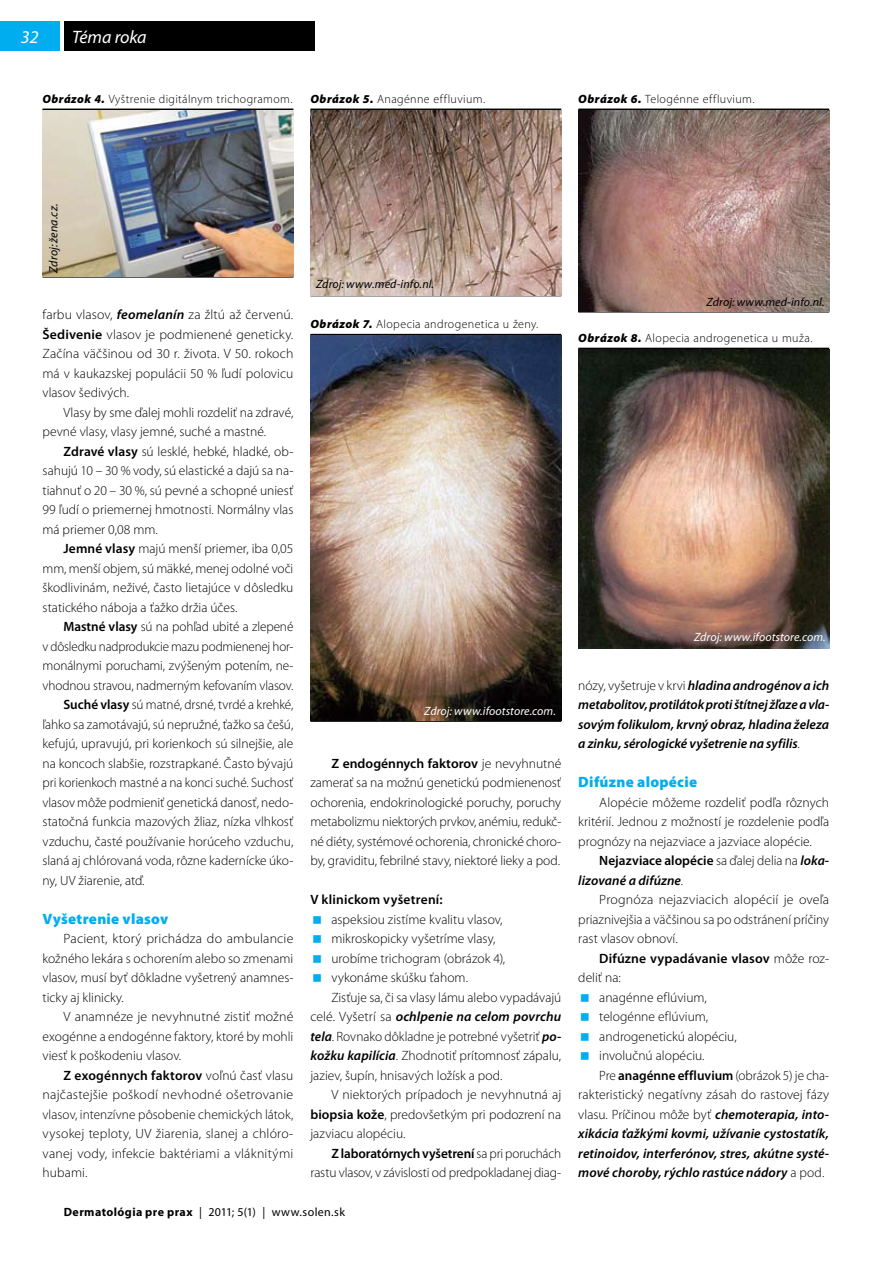
<style>
.page{position:relative;width:893px;height:1263px;background:#fff}
.page>*{position:absolute;margin:0;border:0;box-sizing:border-box;transform-origin:0 0}
.t1{font:italic 18px "Myriad Pro";letter-spacing:-.01em;color:#fff}
.t2{font:900 15px "Myriad Pro";letter-spacing:.02em;color:#00aeef}
.t3{font:300 13.5px/19.5px "Myriad Pro";color:#000;text-align:justify}
.t4{font:italic 600 13.5px/19.5px "Myriad Pro";letter-spacing:.005em;color:#000;text-align:justify}
.t5{font:600 13.5px "Myriad Pro";letter-spacing:.01em;color:#000}
.t6{font:600 13.5px "Myriad Pro";letter-spacing:-.01em;color:#000}
.t7{font:300 12px "Myriad Pro";letter-spacing:.03em;color:#000}
.t8{font:italic 12px "Myriad Pro";letter-spacing:.005em;color:#000}
.t9{font:italic 12px "Myriad Pro";letter-spacing:.005em;color:#fff}
.t10{font:12px "Myriad Pro";letter-spacing:.03em;color:#000}
.s1{font-weight:900;font-style:italic}
.s2{font-weight:600;font-style:italic}
.s3{font-weight:600}
.s4{font-weight:300;font-style:normal}
.s5{font-weight:300}
.s6{font-weight:700}
.s7{font-style:normal}
</style>
<div class="page">
<div style="left:0;top:21px;width:60px;height:30px;background:#00aeef"></div>
<div style="left:64px;top:21px;width:251px;height:30px;background:#000"></div>
<hr style="left:310px;top:295px;width:251px;height:1px;background:#000">
<hr style="left:310px;top:109px;width:251px;height:1px;background:#000">
<img style="left:310px;top:110px;width:251px;height:185px">
<hr style="left:43px;top:277px;width:250px;height:1px;background:#000">
<hr style="left:43px;top:109px;width:250px;height:1px;background:#000">
<img style="left:43px;top:110px;width:250px;height:167px">
<hr style="left:578px;top:312px;width:251px;height:1px;background:#000">
<hr style="left:578px;top:109px;width:251px;height:1px;background:#000">
<img style="left:578px;top:110px;width:251px;height:202px">
<hr style="left:310px;top:721px;width:251px;height:1px;background:#000">
<hr style="left:310px;top:334px;width:251px;height:1px;background:#000">
<img style="left:310px;top:335px;width:251px;height:386px">
<hr style="left:578px;top:648px;width:251px;height:1px;background:#000">
<hr style="left:578px;top:348px;width:251px;height:1px;background:#000">
<img style="left:578px;top:349px;width:251px;height:299px">
<h1 class="t1" style="left:21px;top:26px;width:19px">32</h1>
<h1 class="t1" style="left:72px;top:26px;width:76px">Téma roka</h1>
<p class="t7" style="left:43px;top:91px;width:251px"><span class="s1">Obrázok 4.</span> Vyštrenie digitálnym trichogramom.</p>
<p class="t7" style="left:310px;top:91px;width:176px"><span class="s1">Obrázok 5.</span> Anagénne effluvium.</p>
<p class="t7" style="left:578px;top:91px;width:178px"><span class="s1">Obrázok 6.</span> Telogénne effluvium.</p>
<p class="t8" style="left:46px;top:273px;width:71px;rotate:-90deg">Zdroj: žena.cz.</p>
<p class="t3" style="left:43px;top:305px;width:252px">farbu vlasov, <span class="s2">feomelanín</span> za žltú až červenú.<br><span class="s3">Šedivenie</span> vlasov je podmienené geneticky.<br>Začína väčšinou od 30 r. života. V 50. rokoch má v kaukazskej populácii 50 % ľudí polovicu vlasov šedivých.</p>
<p class="t3" style="left:43px;top:402px;width:252px;text-indent:21px">Vlasy by sme ďalej mohli rozdeliť na zdravé, pevné vlasy, vlasy jemné, suché a mastné.</p>
<p class="t3" style="left:43px;top:441px;width:252px;text-indent:21px"><span class="s3">Zdravé vlasy</span> sú lesklé, hebké, hladké, ob&shy;sahujú 10 – 30 % vody, sú elastické a dajú sa na&shy;tiahnuť o 20 – 30 %, sú pevné a schopné uniesť 99 ľudí o priemernej hmotnosti. Normálny vlas má priemer 0,08 mm.</p>
<p class="t3" style="left:43px;top:539px;width:252px;text-indent:21px"><span class="s3">Jemné vlasy</span> majú menší priemer, iba 0,05 mm, menší objem, sú mäkké, menej odolné voči škodlivinám, neživé, často lietajúce v dôsledku statického náboja a ťažko držia účes.</p>
<p class="t3" style="left:64px;top:617px;width:231px"><span class="s3">Mastné vlasy</span> sú na pohľad ubité a zlepené</p>
<p class="t3" style="left:43px;top:636px;width:252px">v dôsledku nadprodukcie mazu podmienenej hor-</p>
<p class="t3" style="left:43px;top:656px;width:252px">monálnymi poruchami, zvýšeným potením, ne-</p>
<p class="t3" style="left:43px;top:675px;width:252px">vhodnou stravou, nadmerným kefovaním vlasov.</p>
<p class="t3" style="left:64px;top:695px;width:231px"><span class="s3">Suché vlasy</span> sú matné, drsné, tvrdé a krehké,</p>
<p class="t3" style="left:43px;top:714px;width:252px">ľahko sa zamotávajú, sú nepružné, ťažko sa češú,</p>
<p class="t3" style="left:43px;top:734px;width:252px">kefujú, upravujú, pri korienkoch sú silnejšie, ale</p>
<p class="t3" style="left:43px;top:753px;width:252px">na koncoch slabšie, rozstrapkané. Často bývajú</p>
<p class="t3" style="left:43px;top:773px;width:252px">pri korienkoch mastné a na konci suché. Suchosť</p>
<p class="t3" style="left:43px;top:792px;width:252px">vlasov môže podmieniť genetická danosť, nedo-</p>
<p class="t3" style="left:43px;top:812px;width:252px">statočná funkcia mazových žliaz, nízka vlhkosť</p>
<p class="t3" style="left:43px;top:831px;width:252px">vzduchu, časté používanie horúceho vzduchu,</p>
<p class="t3" style="left:43px;top:851px;width:252px">slaná aj chlórovaná voda, rôzne kadernícke úko-</p>
<p class="t3" style="left:43px;top:870px;width:104px">ny, UV žiarenie, atď.</p>
<p class="t2" style="left:43px;top:908px;width:127px">Vyšetrenie vlasov</p>
<p class="t3" style="left:43px;top:929px;width:252px;text-indent:21px">Pacient, ktorý prichádza do ambulancie kožného lekára s ochorením alebo so zmenami vlasov, musí byť dôkladne vyšetrený anamnes&shy;ticky aj klinicky.</p>
<p class="t3" style="left:43px;top:1007px;width:252px;text-indent:21px">V anamnéze je nevyhnutné zistiť možné exogénne a endogénne faktory, ktoré by mohli viesť k poškodeniu vlasov.</p>
<p class="t3" style="left:43px;top:1065px;width:252px;text-indent:21px"><span class="s3">Z exogénnych faktorov</span> voľnú časť vlasu najčastejšie poškodí nevhodné ošetrovanie vlasov, intenzívne pôsobenie chemických látok, vysokej teploty, UV žiarenia, slanej a chlóro&shy;vanej vody, infekcie baktériami a vláknitými hubami.</p>
<p class="t8" style="left:316px;top:277px;width:120px">Zdroj: www.med-info.nl.</p>
<p class="t7" style="left:310px;top:317px;width:229px"><span class="s1">Obrázok 7.</span> Alopecia androgenetica u ženy.</p>
<p class="t9" style="left:424px;top:703px;width:133px">Zdroj: www.ifootstore.com.</p>
<p class="t3" style="left:310px;top:753px;width:252px;text-indent:21px"><span class="s3">Z endogénnych faktorov</span> je nevyhnutné zamerať sa na možnú genetickú podmienenosť ochorenia, endokrinologické poruchy, poruchy metabolizmu niektorých prvkov, anémiu, redukč&shy;né diéty, systémové ochorenia, chronické choro&shy;by, graviditu, febrilné stavy, niektoré lieky a pod.</p>
<p class="t5" style="left:310px;top:891px;width:134px">V klinickom vyšetrení:</p>
<p class="t3" style="left:331px;top:909px;width:173px">aspeksiou zistíme kvalitu vlasov,</p>
<p class="t3" style="left:331px;top:929px;width:165px">mikroskopicky vyšetríme vlasy,</p>
<p class="t3" style="left:331px;top:948px;width:175px">urobíme trichogram (obrázok 4),</p>
<p class="t3" style="left:331px;top:968px;width:138px">vykonáme skúšku ťahom.</p>
<p class="t3" style="left:331px;top:987px;width:231px">Zisťuje sa, či sa vlasy lámu alebo vypadávajú</p>
<p class="t4" style="left:310px;top:1006px;width:252px"><span class="s4">celé. Vyšetrí sa</span> ochlpenie na celom povrchu</p>
<p class="t3" style="left:310px;top:1026px;width:252px"><span class="s2">tela</span>. Rovnako dôkladne je potrebné vyšetriť <span class="s2">po-</span></p>
<p class="t3" style="left:310px;top:1046px;width:252px"><span class="s2">kožku kapilícia</span>. Zhodnotiť prítomnosť zápalu,</p>
<p class="t3" style="left:310px;top:1065px;width:194px">jaziev, šupín, hnisavých ložísk a pod.</p>
<p class="t3" style="left:331px;top:1085px;width:231px">V niektorých prípadoch je nevyhnutná aj</p>
<p class="t3" style="left:310px;top:1104px;width:252px"><span class="s3">biopsia kože</span>, predovšetkým pri podozrení na</p>
<p class="t3" style="left:310px;top:1124px;width:97px">jazviacu alopéciu.</p>
<p class="t6" style="left:331px;top:1144px;width:231px">Z laboratórnych vyšetrení <span class="s5">sa pri poruchách</span></p>
<p class="t3" style="left:310px;top:1163px;width:252px">rastu vlasov, v závislosti od predpokladanej diag-</p>
<p class="t10" style="left:64px;top:1205px;width:283px"><span class="s6">Dermatológia pre prax</span> | 2011; 5(1) | www.solen.sk</p>
<p class="t8" style="left:707px;top:295px;width:120px">Zdroj: www.med-info.nl.</p>
<p class="t7" style="left:578px;top:330px;width:236px"><span class="s1">Obrázok 8.</span> Alopecia androgenetica u muža.</p>
<p class="t9" style="left:694px;top:630px;width:133px">Zdroj: www.ifootstore.com.</p>
<p class="t4" style="left:578px;top:675px;width:252px"><span class="s4">nózy, vyšetruje v krvi</span> hladina androgénov a ich metabolitov, protilátok proti štítnej žľaze avla&shy;sovým folikulom, krvný obraz, hladina železa a zinku, sérologické vyšetrenie na syfilis<span class="s4">.</span></p>
<p class="t2" style="left:578px;top:772px;width:120px">Difúzne alopécie</p>
<p class="t3" style="left:578px;top:792px;width:252px;text-indent:21px">Alopécie môžeme rozdeliť podľa rôznych kritérií. Jednou z možností je rozdelenie podľa prognózy na nejazviace a jazviace alopécie.</p>
<p class="t4" style="left:578px;top:850px;width:252px;text-indent:21px"><span class="s7">Nejazviace alopécie</span> <span class="s4">sa ďalej delia na</span> loka&shy;lizované a difúzne<span class="s4">.</span></p>
<p class="t3" style="left:578px;top:890px;width:252px;text-indent:21px">Prognóza nejazviacich alopécií je oveľa priaznivejšia a väčšinou sa po odstránení príčiny rast vlasov obnoví.</p>
<p class="t5" style="left:599px;top:949px;width:231px">Difúzne vypadávanie vlasov <span class="s5">môže roz-</span></p>
<p class="t3" style="left:578px;top:968px;width:44px">deliť na:</p>
<p class="t3" style="left:599px;top:987px;width:109px">anagénne eflúvium,</p>
<p class="t3" style="left:599px;top:1007px;width:110px">telogénne eflúvium,</p>
<p class="t3" style="left:599px;top:1026px;width:139px">androgenetickú alopéciu,</p>
<p class="t3" style="left:599px;top:1046px;width:107px">involučnú alopéciu.</p>
<p class="t3" style="left:599px;top:1065px;width:231px">Pre <span class="s3">anagénne effluvium</span> (obrázok 5) je cha-</p>
<p class="t3" style="left:578px;top:1085px;width:252px">rakteristický negatívny zásah do rastovej fázy</p>
<p class="t3" style="left:578px;top:1104px;width:252px">vlasu. Príčinou môže byť <span class="s2">chemoterapia, into-</span></p>
<p class="t4" style="left:578px;top:1123px;width:252px">xikácia ťažkými kovmi, užívanie cystostatík,</p>
<p class="t4" style="left:578px;top:1143px;width:252px">retinoidov, interferónov, stres, akútne systé-</p>
<p class="t4" style="left:578px;top:1162px;width:248px">mové choroby, rýchlo rastúce nádory <span class="s4">a pod.</span></p>
</div>
